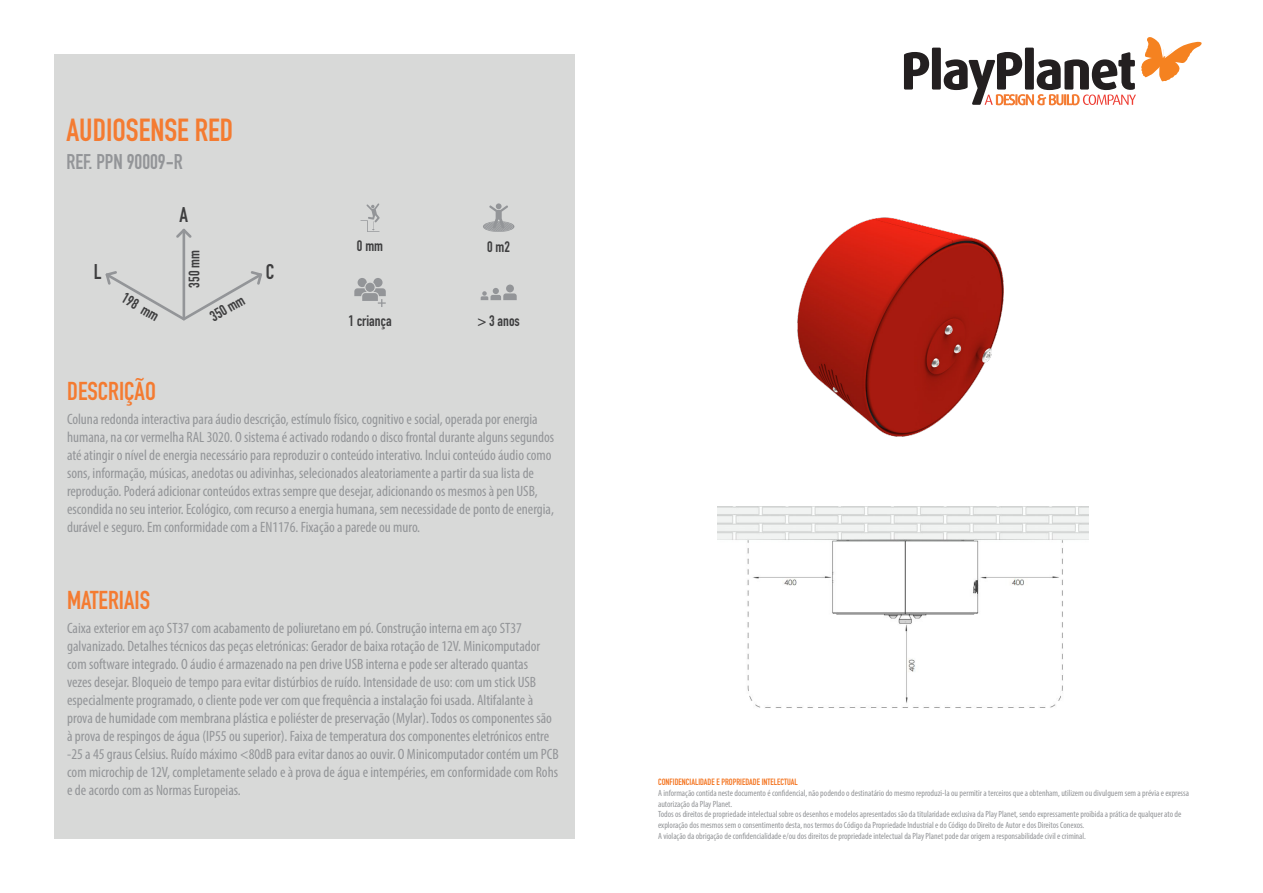
<style>
.page{position:relative;width:1263px;height:893px;background:#fff}
.page>*{position:absolute;margin:0;border:0;box-sizing:border-box;transform-origin:0 0}
.t1{font:31.5px "DIN Engschrift Std";color:#f47b31}
.t2{font:25.5px "DIN Engschrift Std";color:#f47b31}
.t3{font:21px "DIN Engschrift Std";color:#939598}
.t4{font:21px "DIN Engschrift Std";color:#3e3e3f}
.t5{font:condensed 15px/18px "Myriad Pro";color:#939598}
.t6{font:15px "DIN Engschrift Std";color:#3e3e3f}
.t7{font:condensed 9px/10.8px "Myriad Pro";color:#939598}
.t8{font:9px "DIN Engschrift Std";color:#f47521}
</style>
<div class="page">
<div style="left:54px;top:54px;width:520px;height:785px;background:#d8d9d8"></div>
<img style="left:797px;top:217px;width:207px;height:220px">
<svg style="left:106px;top:229px;width:156px;height:92px"></svg>
<svg style="left:360px;top:203px;width:20px;height:29px"></svg>
<svg style="left:354px;top:278px;width:32px;height:29px"></svg>
<div style="left:506px;top:285px;width:8px;height:7px;background:#939598;border-radius:50%"></div>
<svg style="left:481px;top:288px;width:36px;height:12px"></svg>
<svg style="left:483px;top:203px;width:32px;height:29px"></svg>
<img style="left:718px;top:507px;width:371px;height:201px">
<svg style="left:904px;top:52px;width:25px;height:38px"></svg>
<div style="left:932px;top:48px;width:9px;height:42px;background:#231f20"></div>
<svg style="left:944px;top:38px;width:258px;height:67px"></svg>
<p class="t1" style="left:66px;top:112px;width:168px">AUDIOSENSE RED</p>
<p class="t3" style="left:66px;top:149px;width:118px">REF. PPN 90009-R</p>
<p class="t4" style="left:180px;top:202px;width:10px">A</p>
<p class="t6" style="left:185px;top:288px;width:39px;rotate:-90deg">350 mm</p>
<p class="t4" style="left:94px;top:259px;width:9px">L</p>
<p class="t4" style="left:266px;top:259px;width:10px">C</p>
<p class="t6" style="left:127px;top:289px;width:42px;rotate:30deg">198 mm</p>
<p class="t2" style="left:67px;top:376px;width:90px">DESCRIÇÃO</p>
<p class="t6" style="left:207px;top:310px;width:39px;rotate:-30deg">350 mm</p>
<p class="t6" style="left:357px;top:237px;width:28px">0 mm</p>
<p class="t6" style="left:348px;top:312px;width:45px">1 criança</p>
<p class="t6" style="left:487px;top:238px;width:24px">0 m2</p>
<p class="t6" style="left:477px;top:312px;width:44px">&gt; 3 anos</p>
<p class="t5" style="left:67px;top:409px;width:489px">Coluna redonda interactiva para áudio descrição, estímulo físico, cognitivo e social, operada por energia humana, na cor vermelha RAL 3020. O sistema é activado rodando o disco frontal durante alguns segundos até atingir o nível de energia necessário para reproduzir o conteúdo interativo. Inclui conteúdo áudio como sons, informação, músicas, anedotas ou adivinhas, selecionados aleatoriamente a partir da sua lista de reprodução. Poderá adicionar conteúdos extras sempre que desejar, adicionando os mesmos à pen USB, escondida no seu interior. Ecológico, com recurso a energia humana, sem necessidade de ponto de energia, durável e seguro. Em conformidade com a EN1176. Fixação a parede ou muro.</p>
<p class="t2" style="left:67px;top:585px;width:85px">MATERIAIS</p>
<p class="t5" style="left:67px;top:619px;width:493px">Caixa exterior em aço ST37 com acabamento de poliuretano em pó. Construção interna em aço ST37 galvanizado. Detalhes técnicos das peças eletrónicas: Gerador de baixa rotação de 12V. Minicomputador com software integrado. O áudio é armazenado na pen drive USB interna e pode ser alterado quantas<br>vezes desejar. Bloqueio de tempo para evitar distúrbios de ruído. Intensidade de uso: com um stick USB especialmente programado, o cliente pode ver com que frequência a instalação foi usada. Altifalante à prova de humidade com membrana plástica e poliéster de preservação (Mylar). Todos os componentes são à prova de respingos de água (IP55 ou superior). Faixa de temperatura dos componentes eletrónicos entre -25 a 45 graus Celsius. Ruído máximo &lt;80dB para evitar danos ao ouvir. O Minicomputador contém um PCB com microchip de 12V, completamente selado e à prova de água e intempéries, em conformidade com Rohs e de acordo com as Normas Europeias.</p>
<p class="t8" style="left:658px;top:776px;width:141px">CONFIDENCIALIDADE E PROPRIEDADE INTELECTUAL</p>
<p class="t7" style="left:658px;top:787px;width:532px">A informação contida neste documento é confidencial, não podendo o destinatário do mesmo reproduzi-la ou permitir a terceiros que a obtenham, utilizem ou divulguem sem a prévia e expressa autorização da Play Planet.</p>
<p class="t7" style="left:658px;top:809px;width:525px">Todos os direitos de propriedade intelectual sobre os desenhos e modelos apresentados são da titularidade exclusiva da Play Planet, sendo expressamente proibida a prática de qualquer ato de exploração dos mesmos sem o consentimento desta, nos termos do Código da Propriedade Industrial e do Código do Direito de Autor e dos Direitos Conexos.</p>
<p class="t7" style="left:658px;top:830px;width:429px">A violação da obrigação de confidencialidade e/ou dos direitos de propriedade intelectual da Play Planet pode dar origem a responsabilidade civil e criminal.</p>
</div>
